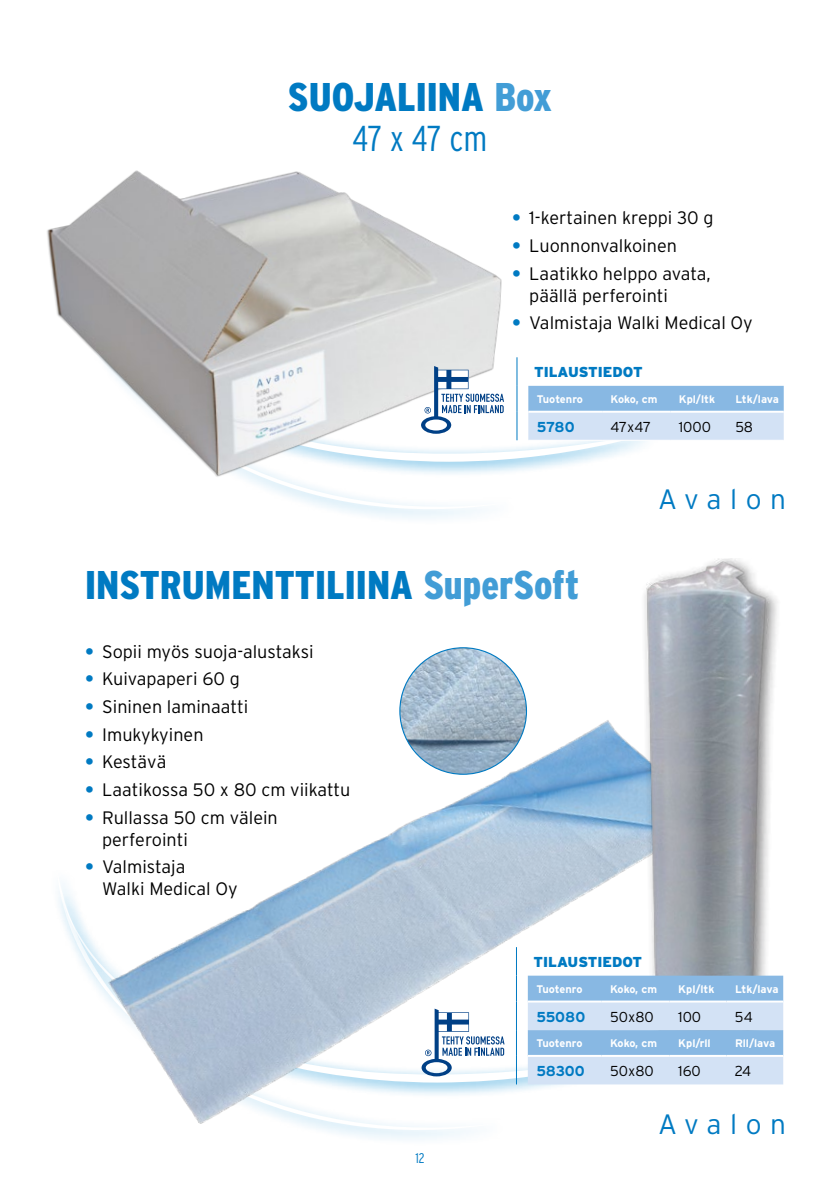
<style>
.page{position:relative;width:840px;height:1191px;background:#fff}
.page>*{position:absolute;margin:0;border:0;box-sizing:border-box;transform-origin:0 0}
.t1{font:900 40px "Interstate Condensed";color:#007ac2}
.t2{font:300 36px "Interstate Condensed";color:#007ac2}
.t3{font:300 28px "Interstate";letter-spacing:.305em;color:#007ac2}
.t4{font:300 18px/22px "Interstate";color:#000}
.t5{font:300 14.4px "Interstate";color:#000}
.t6{font:900 14.4px "Interstate";color:#007ac2}
.t7{font:700 14.4px "Interstate";letter-spacing:-.005em;color:#007ac2}
.t8{font:300 14px "Interstate Condensed";color:#007ac2}
.t9{font:700 11px "Interstate";color:#fff}
.s1{color:#429dd6}
.s2{font-weight:700;color:#007ac2}
</style>
<div class="page">
<div style="left:61px;top:244px;width:457px;height:281px;background:linear-gradient(to right,#fff,#f6fafd)"></div>
<svg style="left:528px;top:385px;width:115px;height:77px"></svg>
<img style="left:47px;top:170px;width:481px;height:339px">
<img style="left:68px;top:678px;width:660px;height:462px">
<img style="left:399px;top:648px;width:127px;height:126px;border-radius:63px">
<img style="left:610px;top:558px;width:174px;height:500px">
<svg style="left:528px;top:386px;width:255px;height:54px;background:#b0ceec"></svg>
<hr style="left:528px;top:440px;width:73px;height:1px;background:#fff">
<hr style="left:601px;top:440px;width:68px;height:1px;background:#fff">
<hr style="left:528px;top:411px;width:73px;height:2px;background:#fff">
<hr style="left:601px;top:411px;width:68px;height:2px;background:#fff">
<hr style="left:669px;top:411px;width:57px;height:2px;background:#fff">
<hr style="left:726px;top:411px;width:57px;height:2px;background:#fff">
<svg style="left:516px;top:357px;width:1px;height:83px"></svg>
<svg style="left:527px;top:975px;width:255px;height:109px;background:#b0ceec"></svg>
<hr style="left:527px;top:1000px;width:74px;height:2px;background:#fff">
<hr style="left:601px;top:1000px;width:68px;height:2px;background:#fff">
<hr style="left:669px;top:1000px;width:57px;height:2px;background:#fff">
<hr style="left:726px;top:1000px;width:56px;height:2px;background:#fff">
<hr style="left:527px;top:1055px;width:74px;height:2px;background:#fff">
<hr style="left:601px;top:1055px;width:68px;height:2px;background:#fff">
<hr style="left:669px;top:1055px;width:57px;height:2px;background:#fff">
<hr style="left:726px;top:1055px;width:56px;height:2px;background:#fff">
<svg style="left:515px;top:947px;width:1px;height:137px"></svg>
<svg style="left:421px;top:366px;width:82px;height:68px"></svg>
<svg style="left:421px;top:1008px;width:83px;height:68px"></svg>
<h1 class="t1" style="left:288px;top:75px;width:265px">SUOJALIINA <span class="s1">Box</span></h1>
<h2 class="t2" style="left:352px;top:118px;width:137px">47 x 47 cm</h2>
<p class="t4" style="left:512px;top:207px;width:202px"><span class="s2">•</span> 1-kertainen kreppi 30 g</p>
<p class="t4" style="left:512px;top:234px;width:166px"><span class="s2">•</span> Luonnonvalkoinen</p>
<p class="t4" style="left:529px;top:262px;width:183px;text-indent:-17px"><span class="s2">•</span> Laatikko helppo avata, päällä perferointi</p>
<p class="t4" style="left:512px;top:312px;width:242px"><span class="s2">•</span> Valmistaja Walki Medical Oy</p>
<p class="t6" style="left:533px;top:364px;width:110px">TILAUSTIEDOT</p>
<p class="t9" style="left:536px;top:393px;width:48px">Tuotenro</p>
<p class="t9" style="left:610px;top:393px;width:48px">Koko, cm</p>
<p class="t9" style="left:678px;top:393px;width:38px">Kpl/ltk</p>
<p class="t9" style="left:735px;top:393px;width:45px">Ltk/lava</p>
<p class="t7" style="left:536px;top:418px;width:39px">5780</p>
<p class="t5" style="left:610px;top:418px;width:42px">47x47</p>
<p class="t5" style="left:678px;top:418px;width:34px">1000</p>
<p class="t5" style="left:735px;top:418px;width:19px">58</p>
<h1 class="t1" style="left:85px;top:563px;width:495px">INSTRUMENTTILIINA <span class="s1">SuperSoft</span></h1>
<p class="t4" style="left:85px;top:640px;width:230px"><span class="s2">•</span> Sopii myös suoja-alustaksi</p>
<p class="t4" style="left:85px;top:668px;width:156px"><span class="s2">•</span> Kuivapaperi 60 g</p>
<p class="t4" style="left:85px;top:695px;width:164px"><span class="s2">•</span> Sininen laminaatti</p>
<p class="t4" style="left:85px;top:723px;width:120px"><span class="s2">•</span> Imukykyinen</p>
<p class="t4" style="left:85px;top:751px;width:83px"><span class="s2">•</span> Kestävä</p>
<p class="t4" style="left:85px;top:778px;width:266px"><span class="s2">•</span> Laatikossa 50 x 80 cm viikattu</p>
<p class="t4" style="left:102px;top:806px;width:177px;text-indent:-17px"><span class="s2">•</span> Rullassa 50 cm välein perferointi</p>
<p class="t4" style="left:102px;top:856px;width:137px;text-indent:-17px"><span class="s2">•</span> Valmistaja<br>Walki Medical Oy</p>
<h3 class="t3" style="left:657px;top:483px;width:129px">Avalon</h3>
<p class="t6" style="left:533px;top:953px;width:110px">TILAUSTIEDOT</p>
<p class="t9" style="left:536px;top:983px;width:48px">Tuotenro</p>
<p class="t9" style="left:609px;top:983px;width:48px">Koko, cm</p>
<p class="t9" style="left:677px;top:983px;width:38px">Kpl/ltk</p>
<p class="t9" style="left:734px;top:983px;width:45px">Ltk/lava</p>
<p class="t7" style="left:536px;top:1008px;width:50px">55080</p>
<p class="t5" style="left:609px;top:1008px;width:45px">50x80</p>
<p class="t5" style="left:677px;top:1008px;width:24px">100</p>
<p class="t5" style="left:734px;top:1008px;width:19px">54</p>
<p class="t9" style="left:536px;top:1037px;width:48px">Tuotenro</p>
<p class="t9" style="left:609px;top:1037px;width:48px">Koko, cm</p>
<p class="t9" style="left:677px;top:1037px;width:34px">Kpl/rll</p>
<p class="t9" style="left:734px;top:1037px;width:42px">Rll/lava</p>
<p class="t7" style="left:536px;top:1062px;width:50px">58300</p>
<p class="t5" style="left:609px;top:1062px;width:45px">50x80</p>
<p class="t5" style="left:677px;top:1062px;width:24px">160</p>
<p class="t5" style="left:734px;top:1062px;width:18px">24</p>
<p class="t8" style="left:415px;top:1149px;width:11px">12</p>
<h3 class="t3" style="left:657px;top:1108px;width:129px">Avalon</h3>
</div>
